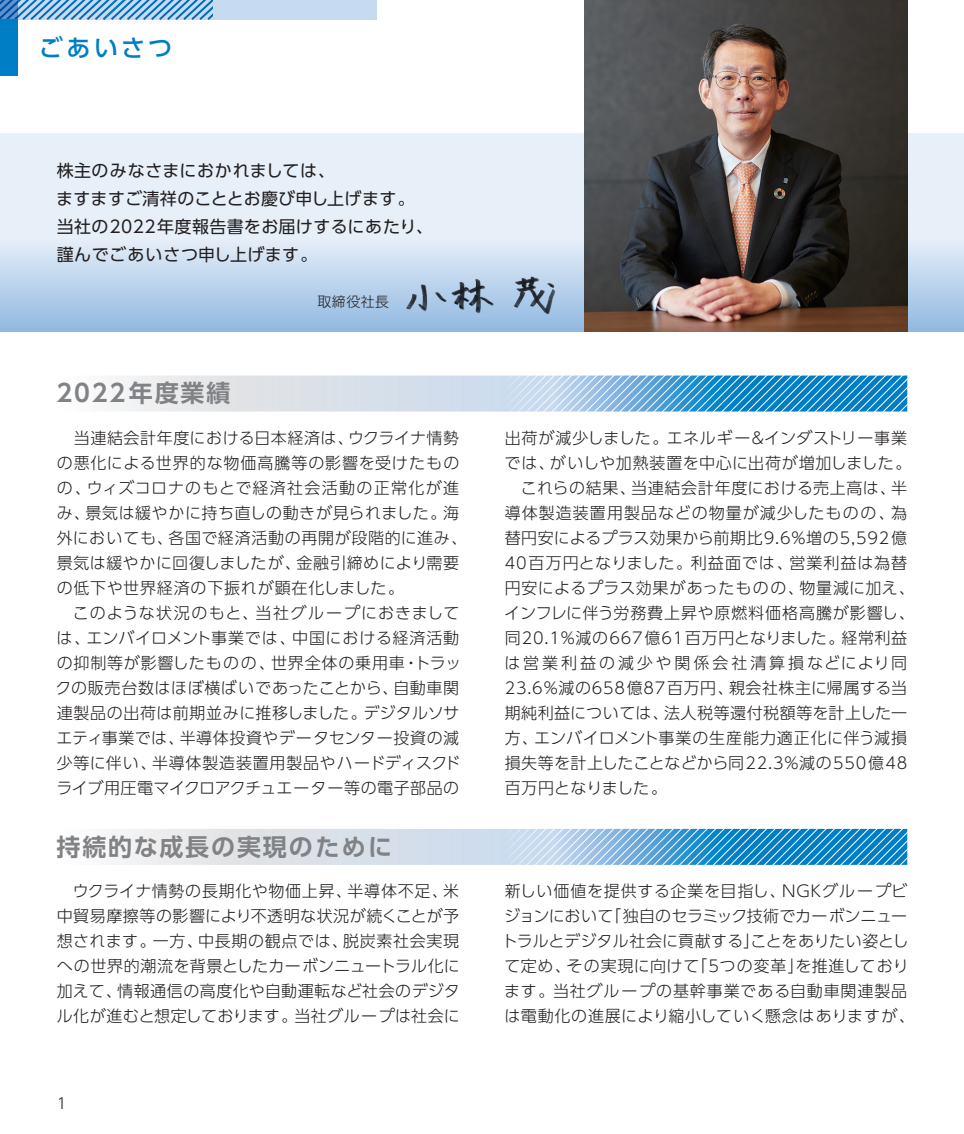
<style>
.page{position:relative;width:964px;height:1134px;background:#fff}
.page>*{position:absolute;margin:0;border:0;box-sizing:border-box;transform-origin:0 0}
.t1{font:700 24px "UD Shin Go Pr 6 N De";letter-spacing:.075em;color:#808285}
.t2{font:500 24px "UD Shin Go Pr 6 N";letter-spacing:.14em;color:#007ec5}
.t3{font:17px/28px "UD Shin Go Pr 6 N";letter-spacing:.02em;color:#231f20}
.t4{font:300 16px/25px "UD Shin Go Pr 6 N";letter-spacing:.035em;color:#231f20}
.t5{font:300 16px "UD Shin Go Pr 6 N";letter-spacing:.06em;color:#231f20}
.t6{font:300 16px "UD Shin Go Pr 6 N";letter-spacing:.065em;color:#231f20}
.t7{font:300 16px "UD Shin Go Pr 6 N";letter-spacing:.185em;color:#231f20}
.t8{font:300 16px "UD Shin Go Pr 6 N";letter-spacing:.005em;color:#231f20}
.t9{font:300 15px "UD Shin Go Pr 6 N";color:#231f20}
.t10{font:300 14px "UD Shin Go Pr 6 N";letter-spacing:.03em;color:#231f20}
</style>
<div class="page">
<svg style="left:0;top:133px;width:964px;height:199px;background:#d4e3f2"></svg>
<svg style="left:117px;top:375px;width:367px;height:36px;background:#dee3ea"></svg>
<svg style="left:117px;top:829px;width:367px;height:36px;background:#dde3ea"></svg>
<div style="left:0;top:0;width:376px;height:20px;background:#c6daf0"></div>
<svg style="left:0;top:0;width:212px;height:20px"></svg>
<div style="left:0;top:19px;width:17px;height:57px;background:#007ec5"></div>
<img style="left:584px;top:0;width:323px;height:332px">
<svg style="left:484px;top:375px;width:423px;height:37px;background:#6bb0dc"></svg>
<svg style="left:484px;top:828px;width:423px;height:37px;background:#6bb0dc"></svg>
<img style="left:449px;top:269px;width:52px;height:63px">
<img style="left:404px;top:266px;width:45px;height:66px">
<img style="left:508px;top:269px;width:47px;height:63px">
<h1 class="t2" style="left:39px;top:29px;width:135px">ごあいさつ</h1>
<p class="t3" style="left:56px;top:156px;width:379px">株主のみなさまにおかれましては、<br>ますますご清祥のこととお慶び申し上げます。当社の2022年度報告書をお届けするにあたり、謹んでごあいさつ申し上げます。</p>
<p class="t10" style="left:317px;top:290px;width:73px">取締役社長</p>
<h1 class="t1" style="left:57px;top:374px;width:175px">2022年度業績</h1>
<p class="t4" style="left:57px;top:425px;width:412px;text-indent:17px">当連結会計年度における日本経済は、ウクライナ情勢の悪化による世界的な物価高騰等の影響を受けたものの、ウィズコロナのもとで経済社会活動の正常化が進み、景気は緩やかに持ち直しの動きが見られました。海外においても、各国で経済活動の再開が段階的に進み、景気は緩やかに回復しましたが、金融引締めにより需要の低下や世界経済の下振れが顕在化しました。</p>
<p class="t4" style="left:56px;top:600px;width:407px;text-align:justify;text-indent:17px">このような状況のもと、当社グループにおきましては、エンバイロメント事業では、中国における経済活動の抑制等が影響したものの、世界全体の乗用車・トラックの販売台数はほぼ横ばいであったことから、自動車関連製品の出荷は前期並みに推移しました。デジタルソサエティ事業では、半導体投資やデータセンター投資の減少等に伴い、半導体製造装置用製品やハードディスクドライブ用圧電マイクロアクチュエーター等の電子部品の</p>
<p class="t4" style="left:505px;top:425px;width:404px">出荷が減少しました。エネルギー＆インダストリー事業</p>
<p class="t4" style="left:504px;top:450px;width:408px">では、がいしや加熱装置を中心に出荷が増加しました。</p>
<p class="t4" style="left:521px;top:475px;width:388px">これらの結果、当連結会計年度における売上高は、半</p>
<p class="t6" style="left:505px;top:500px;width:404px">導体製造装置用製品などの物量が減少したものの、為</p>
<p class="t4" style="left:505px;top:525px;width:404px">替円安によるプラス効果から前期比9.6％増の5,592億</p>
<p class="t5" style="left:505px;top:550px;width:404px">40百万円となりました。利益面では、営業利益は為替</p>
<p class="t4" style="left:505px;top:575px;width:412px">円安によるプラス効果があったものの、物量減に加え、</p>
<p class="t5" style="left:504px;top:600px;width:412px">インフレに伴う労務費上昇や原燃料価格高騰が影響し、</p>
<p class="t4" style="left:505px;top:625px;width:404px">同20.1％減の667億61百万円となりました。経常利益</p>
<p class="t7" style="left:504px;top:650px;width:404px">は営業利益の減少や関係会社清算損などにより同</p>
<p class="t4" style="left:505px;top:675px;width:404px">23.6％減の658億87百万円、親会社株主に帰属する当</p>
<p class="t4" style="left:505px;top:700px;width:404px">期純利益については、法人税等還付税額等を計上した一</p>
<p class="t4" style="left:505px;top:725px;width:404px">方、エンバイロメント事業の生産能力適正化に伴う減損</p>
<p class="t4" style="left:505px;top:750px;width:404px">損失等を計上したことなどから同22.3％減の550億48</p>
<p class="t8" style="left:505px;top:775px;width:164px">百万円となりました。</p>
<h1 class="t1" style="left:57px;top:827px;width:337px">持続的な成長の実現のために</h1>
<p class="t4" style="left:57px;top:878px;width:405px;text-align:justify;text-indent:16px">ウクライナ情勢の長期化や物価上昇、半導体不足、米中貿易摩擦等の影響により不透明な状況が続くことが予想されます。一方、中長期の観点では、脱炭素社会実現への世界的潮流を背景としたカーボンニュートラル化に加えて、情報通信の高度化や自動運転など社会のデジタル化が進むと想定しております。当社グループは社会に</p>
<p class="t4" style="left:502px;top:878px;width:415px">新しい価値を提供する企業を目指し、ＮＧＫグループビジョンにおいて「独自のセラミック技術でカーボンニュートラルとデジタル社会に貢献する」ことをありたい姿として定め、その実現に向けて「５つの変革」を推進しております。当社グループの基幹事業である自動車関連製品は電動化の進展により縮小していく懸念はありますが、</p>
<p class="t9" style="left:57px;top:1091px;width:11px">1</p>
</div>
